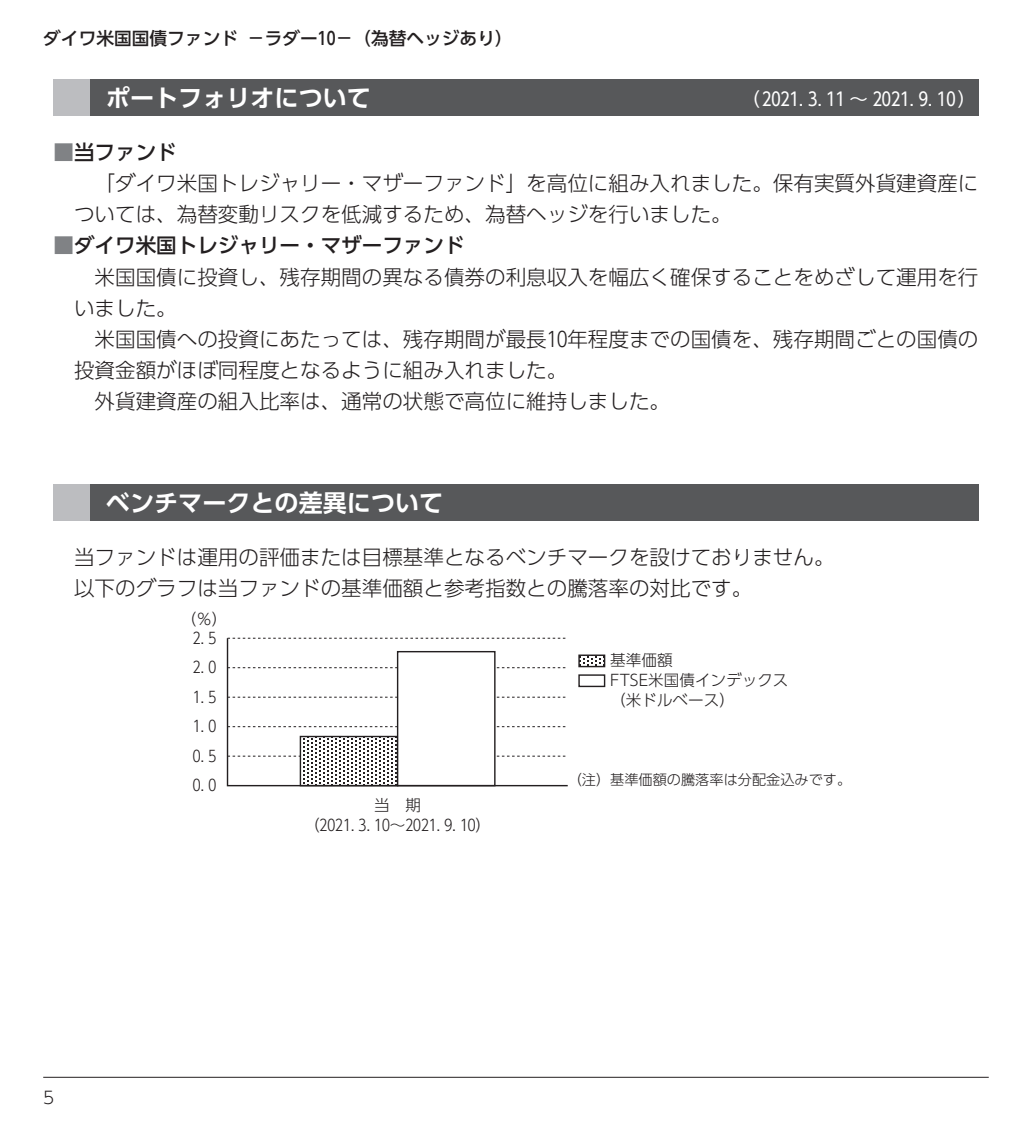
<style>
.page{position:relative;width:1032px;height:1134px;background:#fff}
.page>*{position:absolute;margin:0;border:0;box-sizing:border-box;transform-origin:0 0}
.t1{font:700 24px "UD Shin Go Pro De";color:#fff}
.t2{font:300 20.6px/31.2px "UD Shin Go Pro";color:#231f20}
.t3{font:500 20.6px "UD Shin Go Pro";color:#231f20}
.t4{font:18.4px "UD Shin Go Pro";color:#fff}
.t5{font:500 17.8px "UD Shin Go Pro";color:#231f20}
.t6{font:300 17px "UD Shin Go Pro";color:#231f20}
.t7{font:300 15.6px/19.8px "UD Shin Go Pro";color:#231f20;text-align:center}
.t8{font:300 14.2px "UD Shin Go Pro";color:#231f20}
.s1{color:#808285}
</style>
<div class="page">
<hr style="left:43px;top:1077px;width:946px;height:1px;background:#231f20">
<div style="left:54px;top:484px;width:924px;height:37px;background:#57585a"></div>
<div style="left:54px;top:484px;width:36px;height:37px;background:#bcbdc0"></div>
<div style="left:54px;top:79px;width:924px;height:37px;background:#57585a"></div>
<div style="left:54px;top:79px;width:36px;height:37px;background:#bcbdc0"></div>
<svg style="left:226px;top:637px;width:342px;height:150px"></svg>
<svg style="left:580px;top:656px;width:21px;height:9px"></svg>
<div style="left:578px;top:654px;width:27px;height:13px;border:1px solid #231f20"></div>
<div style="left:578px;top:674px;width:27px;height:13px;border:1px solid #231f20"></div>
<p class="t5" style="left:43px;top:24px;width:471px">ダイワ米国国債ファンド －ラダー10－（為替ヘッジあり）</p>
<p class="t1" style="left:106px;top:78px;width:267px">ポートフォリオについて</p>
<p class="t4" style="left:741px;top:84px;width:236px">（ 2021. 3. 11 ～ 2021. 9. 10）</p>
<p class="t3" style="left:54px;top:135px;width:125px"><span class="s1">■</span>当ファンド</p>
<p class="t2" style="left:95px;top:167px;width:885px">「ダイワ米国トレジャリー・マザーファンド」を高位に組み入れました。保有実質外貨建資産に</p>
<p class="t2" style="left:74px;top:198px;width:659px">ついては、為替変動リスクを低減するため、為替ヘッジを行いました。</p>
<p class="t3" style="left:54px;top:229px;width:413px"><span class="s1">■</span>ダイワ米国トレジャリー・マザーファンド</p>
<p class="t2" style="left:95px;top:260px;width:885px">米国国債に投資し、残存期間の異なる債券の利息収入を幅広く確保することをめざして運用を行</p>
<p class="t2" style="left:74px;top:292px;width:104px">いました。</p>
<p class="t2" style="left:95px;top:323px;width:885px">米国国債への投資にあたっては、残存期間が最長10年程度までの国債を、残存期間ごとの国債の</p>
<p class="t2" style="left:74px;top:354px;width:495px">投資金額がほぼ同程度となるように組み入れました。</p>
<p class="t2" style="left:95px;top:385px;width:577px">外貨建資産の組入比率は、通常の状態で高位に維持しました。</p>
<p class="t1" style="left:106px;top:483px;width:339px">ベンチマークとの差異について</p>
<p class="t2" style="left:74px;top:540px;width:762px">当ファンドは運用の評価または目標基準となるベンチマークを設けておりません。以下のグラフは当ファンドの基準価額と参考指数との騰落率の対比です。</p>
<p class="t6" style="left:43px;top:1083px;width:13px">5</p>
<p class="t7" style="left:181px;top:609px;width:48px">（％）</p>
<p class="t7" style="left:193px;top:627px;width:25px">2. 5</p>
<p class="t7" style="left:193px;top:657px;width:25px">2. 0</p>
<p class="t7" style="left:193px;top:686px;width:25px">1. 5</p>
<p class="t7" style="left:193px;top:716px;width:25px">1. 0</p>
<p class="t7" style="left:193px;top:745px;width:25px">0. 5</p>
<p class="t7" style="left:193px;top:775px;width:25px">0. 0</p>
<p class="t7" style="left:304px;top:794px;width:189px">当　期<br>（2021. 3. 10～2021. 9. 10）</p>
<p class="t7" style="left:610px;top:650px;width:180px;text-align:left">基準価額<br>FTSE米国債インデックス（米ドルベース）</p>
<p class="t8" style="left:568px;top:768px;width:285px">（注）基準価額の騰落率は分配金込みです。</p>
</div>
